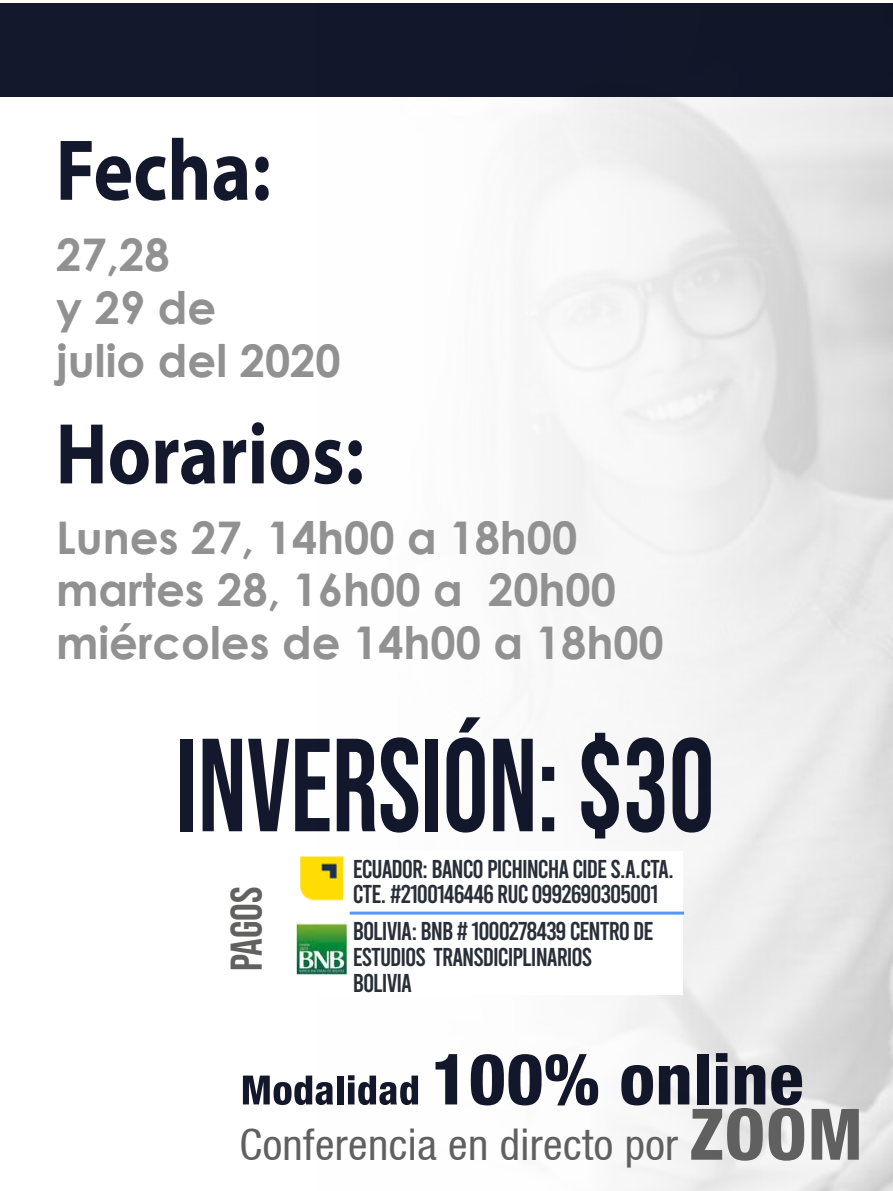
<style>
.page{position:relative;width:893px;height:1191px;background:#fff}
.page>*{position:absolute;margin:0;border:0;box-sizing:border-box;transform-origin:0 0}
.t1{font:132.15px "Bebas Neue";color:#13182c;scale:.87 1}
.t2{font:700 87.15px "Myriad Pro";color:#13182c;scale:.87 1}
.t3{font:700 45px/52.5px "Century Gothic";color:#919191}
.t4{font:44.25px "Bebas Neue";color:#616160}
.t5{font:condensed 43.8px "Helvetica 57";letter-spacing:.01em;color:#606060}
.t6{font:25.8px/25.8px "Bebas";letter-spacing:-.04em;color:#292f39}
.s1{font-family:"Helvetica 87";font-weight:800;font-size:71.1px}
</style>
<div class="page">
<img style="left:0;top:96px;width:893px;height:1095px">
<svg style="left:243px;top:1075px;width:90px;height:30px"></svg>
<div style="left:337px;top:1075px;width:7px;height:29px;background:#13182c"></div>
<svg style="left:348px;top:1075px;width:70px;height:30px"></svg>
<svg style="left:435px;top:1054px;width:22px;height:50px"></svg>
<svg style="left:471px;top:1054px;width:127px;height:51px"></svg>
<svg style="left:621px;top:1065px;width:32px;height:40px"></svg>
<svg style="left:659px;top:1065px;width:30px;height:39px"></svg>
<div style="left:697px;top:1053px;width:11px;height:51px;background:#13182c"></div>
<svg style="left:716px;top:1053px;width:11px;height:51px"></svg>
<svg style="left:735px;top:1065px;width:30px;height:39px"></svg>
<svg style="left:771px;top:1065px;width:31px;height:40px"></svg>
<div style="left:0;top:3px;width:893px;height:93px;background:#13182c"></div>
<div style="left:216px;top:851px;width:467px;height:143px;background:#fff"></div>
<hr style="left:350px;top:911px;width:333px;height:3px;background:#2a4b9a">
<img style="left:300px;top:856px;width:45px;height:45px">
<img style="left:296px;top:921px;width:54px;height:53px">
<h2 class="t2" style="left:56px;top:122px;width:249px">Fecha:</h2>
<h3 class="t3" style="left:56px;top:227px;width:286px">27,28<br>y 29 de<br>julio del 2020</h3>
<h2 class="t2" style="left:56px;top:405px;width:356px">Horarios:</h2>
<h3 class="t3" style="left:56px;top:509px;width:609px">Lunes 27, 14h00 a 18h00 martes 28, 16h00 a 20h00 miércoles de 14h00 a 18h00</h3>
<h1 class="t1" style="left:176px;top:710px;width:621px">INVERSIÓN: $30</h1>
<p class="t6" style="left:353px;top:855px;width:323px">ECUADOR: BANCO PICHINCHA CIDE S.A.CTA.<br>CTE. #2100146446 RUC 0992690305001</p>
<p class="t6" style="left:353px;top:918px;width:302px">BOLIVIA: BNB # 1000278439 CENTRO DE<br>ESTUDIOS TRANSDICIPLINARIOS<br>BOLIVIA</p>
<h3 class="t4" style="left:222px;top:971px;width:86px;rotate:-90deg">PAGOS</h3>
<h3 class="t5" style="left:239px;top:1118px;width:625px">Conferencia en directo por <span class="s1">ZOOM</span></h3>
</div>
